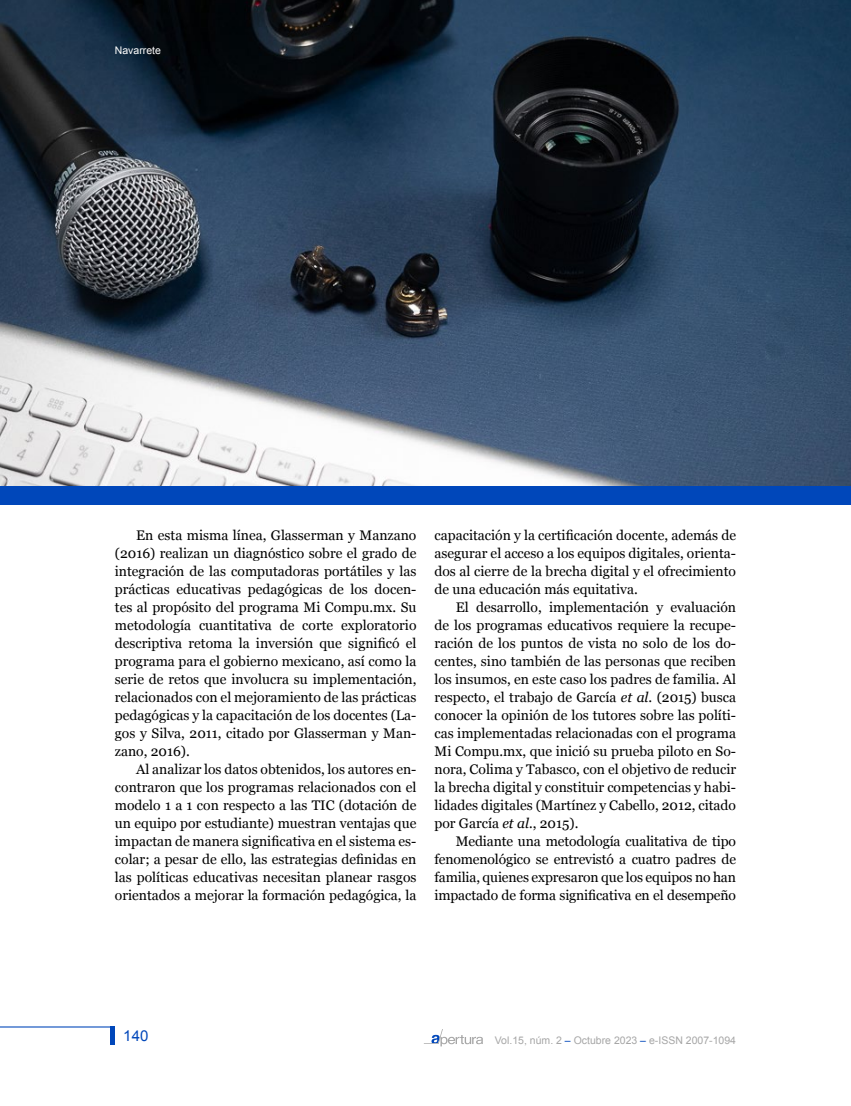
<style>
.page{position:relative;width:851px;height:1106px;background:#fff}
.page>*{position:absolute;margin:0;border:0;box-sizing:border-box;transform-origin:0 0}
.t1{font:15px "Arial";color:#0047ba}
.t2{font:13.8px/18px "Georgia";color:#000;text-align:justify}
.t3{font:10.5px "Arial";color:#a6a6a6}
.t4{font:10.5px "Arial";color:#fff}
.s1{font-style:italic}
.s2{color:#0047ba}
</style>
<div class="page">
<svg style="left:424px;top:1029px;width:58px;height:17px"></svg>
<hr style="left:0;top:1026px;width:114px;height:1px;background:#0047ba">
<div style="left:110px;top:1026px;width:5px;height:18px;background:#0047ba"></div>
<img style="left:0;top:0;width:850px;height:486px">
<div style="left:0;top:486px;width:850px;height:18px;background:#0047ba"></div>
<p class="t4" style="left:115px;top:43px;width:48px">Navarrete</p>
<p class="t2" style="left:115px;top:526px;width:303px;text-indent:21px">En esta misma línea, Glasserman y Manzano (2016) realizan un diagnóstico sobre el grado de integración de las computadoras portátiles y las prácticas educativas pedagógicas de los docen&shy;tes al propósito del programa Mi Compu.mx. Su metodología cuantitativa de corte exploratorio descriptiva retoma la inversión que significó el programa para el gobierno mexicano, así como la serie de retos que involucra su implementación, relacionados con el mejoramiento de las prácticas pedagógicas y la capacitación de los docentes (La&shy;gos y Silva, 2011, citado por Glasserman y Man&shy;zano, 2016).</p>
<p class="t2" style="left:115px;top:760px;width:303px;text-indent:21px">Al analizar los datos obtenidos, los autores en&shy;contraron que los programas relacionados con el modelo 1 a 1 con respecto a las TIC (dotación de un equipo por estudiante) muestran ventajas que impactan de manera significativa en el sistema es&shy;colar; a pesar de ello, las estrategias definidas en las políticas educativas necesitan planear rasgos orientados a mejorar la formación pedagógica, la</p>
<p class="t2" style="left:434px;top:526px;width:303px">capacitación y la certificación docente, además de asegurar el acceso a los equipos digitales, orienta&shy;dos al cierre de la brecha digital y el ofrecimiento de una educación más equitativa.</p>
<p class="t2" style="left:434px;top:598px;width:303px;text-indent:21px">El desarrollo, implementación y evaluación de los programas educativos requiere la recupe&shy;ración de los puntos de vista no solo de los do&shy;centes, sino también de las personas que reciben los insumos, en este caso los padres de familia. Al respecto, el trabajo de García <span class="s1">et al</span>. (2015) busca conocer la opinión de los tutores sobre las políti&shy;cas implementadas relacionadas con el programa Mi Compu.mx, que inició su prueba piloto en So&shy;nora, Colima y Tabasco, con el objetivo de reducir la brecha digital y constituir competencias y habi&shy;lidades digitales (Martínez y Cabello, 2012, citado por García <span class="s1">et al.</span>, 2015).</p>
<p class="t2" style="left:434px;top:832px;width:303px;text-indent:21px">Mediante una metodología cualitativa de tipo fenomenológico se entrevistó a cuatro padres de familia, quienes expresaron que los equipos no han impactado de forma significativa en el desempeño</p>
<p class="t1" style="left:123px;top:1026px;width:27px">140</p>
<p class="t3" style="left:495px;top:1033px;width:243px">Vol.15, núm. 2 <span class="s2">–</span> Octubre 2023 <span class="s2">–</span> e-ISSN 2007-1094</p>
</div>
